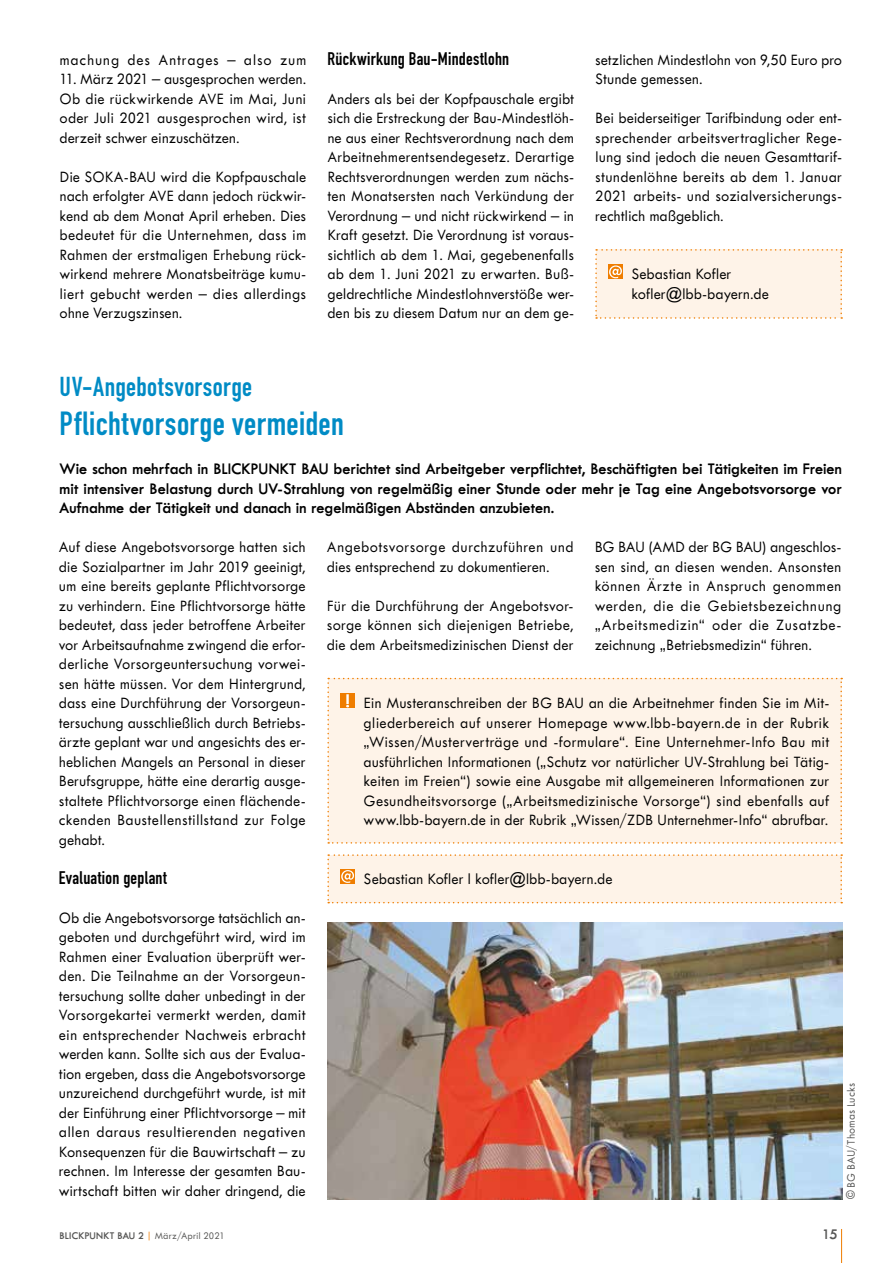
<style>
.page{position:relative;width:893px;height:1263px;background:#fff}
.page>*{position:absolute;margin:0;border:0;box-sizing:border-box;transform-origin:0 0}
.t1{font:33px "DIN Engschrift";letter-spacing:.015em;color:#008bc5}
.t2{font:27px "DIN Engschrift";letter-spacing:.015em;color:#008bc5}
.t3{font:18px "DIN Engschrift";letter-spacing:.015em;color:#000}
.t4{font:500 16.5px/19.5px "Tw Cen MT Std Semi";letter-spacing:.01em;color:#000;text-align:justify}
.t5{font:600 16.5px/19.5px "Tw Cen MT Std";color:#000;text-align:justify}
.t6{font:500 16.5px "Tw Cen MT Std Semi";letter-spacing:.055em;color:#000}
.t7{font:600 15px "Tw Cen MT Std";color:#575756}
.t8{font:500 12px "Tw Cen MT Std Semi";letter-spacing:.01em;color:#575756}
.t9{font:600 10.5px "Tw Cen MT Std";letter-spacing:.015em;color:#575756}
.s1{font-family:"Tw Cen MT Std Semi";font-weight:500;color:#ef7d00}
.s2{font-family:"Tw Cen MT Std Semi";font-weight:500}
</style>
<div class="page">
<div style="left:595px;top:249px;width:247px;height:70px;background:#fef3e8"></div>
<hr style="left:841px;top:1229px;width:1px;height:34px;background:#ef7d00">
<img style="left:327px;top:923px;width:516px;height:276px">
<div style="left:327px;top:678px;width:515px;height:166px;background:#fef3e8"></div>
<div style="left:327px;top:854px;width:515px;height:49px;background:#fef3e8"></div>
<p class="t6" style="left:60px;top:51px;width:248px">machung des Antrages – also zum</p>
<p class="t4" style="left:60px;top:70px;width:248px">11. März 2021 – ausgesprochen werden.<br>Ob die rückwirkende AVE im Mai, Juni oder Juli 2021 ausgesprochen wird, ist derzeit schwer einzuschätzen.</p>
<p class="t4" style="left:60px;top:167px;width:248px">Die SOKA-BAU wird die Kopfpauschale nach erfolgter AVE dann jedoch rückwir&shy;kend ab dem Monat April erheben. Dies bedeutet für die Unternehmen, dass im Rahmen der erstmaligen Erhebung rück&shy;wirkend mehrere Monatsbeiträge kumu&shy;liert gebucht werden – dies allerdings ohne Verzugszinsen.</p>
<p class="t3" style="left:327px;top:48px;width:183px">Rückwirkung Bau-Mindestlohn</p>
<p class="t4" style="left:327px;top:89px;width:248px">Anders als bei der Kopfpauschale ergibt sich die Erstreckung der Bau-Mindestlöh&shy;ne aus einer Rechtsverordnung nach dem Arbeitnehmerentsendegesetz. Derartige Rechtsverordnungen werden zum nächs&shy;ten Monatsersten nach Verkündung der Verordnung – und nicht rückwirkend – in Kraft gesetzt. Die Verordnung ist voraus&shy;sichtlich ab dem 1. Mai, gegebenenfalls ab dem 1. Juni 2021 zu erwarten. Buß&shy;geldrechtliche Mindestlohnverstöße wer&shy;den bis zu diesem Datum nur an dem ge-</p>
<p class="t4" style="left:595px;top:50px;width:248px">setzlichen Mindestlohn von 9,50 Euro pro<br>Stunde gemessen.</p>
<p class="t4" style="left:595px;top:109px;width:248px">Bei beiderseitiger Tarifbindung oder ent&shy;sprechender arbeitsvertraglicher Rege&shy;lung sind jedoch die neuen Gesamttarif&shy;stundenlöhne bereits ab dem 1. Januar 2021 arbeits- und sozialversicherungs&shy;rechtlich maßgeblich.</p>
<p class="t4" style="left:631px;top:265px;width:139px">Sebastian Kofler kofler@lbb-bayern.de</p>
<h2 class="t2" style="left:60px;top:371px;width:194px">UV-Angebotsvorsorge</h2>
<h1 class="t1" style="left:60px;top:404px;width:286px">Pflichtvorsorge vermeiden</h1>
<p class="t5" style="left:60px;top:459px;width:784px">Wie schon mehrfach in BLICKPUNKT BAU berichtet sind Arbeitgeber verpflichtet, Beschäftigten bei Tätigkeiten im Freien mit intensiver Belastung durch UV-Strahlung von regelmäßig einer Stunde oder mehr je Tag eine Angebotsvorsorge vor Aufnahme der Tätigkeit und danach in regelmäßigen Abständen anzubieten.</p>
<p class="t4" style="left:59px;top:538px;width:248px">Auf diese Angebotsvorsorge hatten sich die Sozialpartner im Jahr 2019 geeinigt, um eine bereits geplante Pflichtvorsorge zu verhindern. Eine Pflichtvorsorge hätte bedeutet, dass jeder betroffene Arbeiter vor Arbeitsaufnahme zwingend die erfor&shy;derliche Vorsorgeuntersuchung vorwei&shy;sen hätte müssen. Vor dem Hintergrund, dass eine Durchführung der Vorsorgeun&shy;tersuchung ausschließlich durch Betriebs&shy;ärzte geplant war und angesichts des er&shy;heblichen Mangels an Personal in dieser Berufsgruppe, hätte eine derartig ausge&shy;staltete Pflichtvorsorge einen flächende&shy;ckenden Baustellenstillstand zur Folge gehabt.</p>
<p class="t3" style="left:59px;top:867px;width:110px">Evaluation geplant</p>
<p class="t4" style="left:59px;top:908px;width:248px">Ob die Angebotsvorsorge tatsächlich an&shy;geboten und durchgeführt wird, wird im Rahmen einer Evaluation überprüft wer&shy;den. Die Teilnahme an der Vorsorgeun&shy;tersuchung sollte daher unbedingt in der Vorsorgekartei vermerkt werden, damit ein entsprechender Nachweis erbracht werden kann. Sollte sich aus der Evalua&shy;tion ergeben, dass die Angebotsvorsorge unzureichend durchgeführt wurde, ist mit der Einführung einer Pflichtvorsorge – mit allen daraus resultierenden negativen Konsequenzen für die Bauwirtschaft – zu rechnen. Im Interesse der gesamten Bau&shy;wirtschaft bitten wir daher dringend, die</p>
<p class="t4" style="left:327px;top:538px;width:248px">Angebotsvorsorge durchzuführen und dies entsprechend zu dokumentieren.</p>
<p class="t4" style="left:327px;top:596px;width:248px">Für die Durchführung der Angebotsvor&shy;sorge können sich diejenigen Betriebe, die dem Arbeitsmedizinischen Dienst der</p>
<p class="t4" style="left:595px;top:538px;width:248px">BG BAU (AMD der BG BAU) angeschlos&shy;sen sind, an diesen wenden. Ansonsten können Ärzte in Anspruch genommen werden, die die Gebietsbezeichnung „Arbeitsmedizin“ oder die Zusatzbe&shy;zeichnung „Betriebsmedizin“ führen.</p>
<p class="t4" style="left:364px;top:694px;width:467px">Ein Musteranschreiben der BG BAU an die Arbeitnehmer finden Sie im Mit&shy;gliederbereich auf unserer Homepage www.lbb-bayern.de in der Rubrik „Wissen/Musterverträge und -formulare“. Eine Unternehmer-Info Bau mit ausführlichen Informationen („Schutz vor natürlicher UV-Strahlung bei Tätig&shy;keiten im Freien“) sowie eine Ausgabe mit allgemeineren Informationen zur Gesundheitsvorsorge („Arbeitsmedizinische Vorsorge“) sind ebenfalls auf www.lbb-bayern.de in der Rubrik „Wissen/ZDB Unternehmer-Info“ abrufbar.</p>
<p class="t4" style="left:364px;top:869px;width:250px">Sebastian Kofler l kofler@lbb-bayern.de</p>
<p class="t8" style="left:845px;top:1199px;width:117px;rotate:-90deg">© BG BAU/Thomas Lucks</p>
<p class="t9" style="left:60px;top:1230px;width:167px">BLICKPUNKT BAU 2 <span class="s1">|</span> <span class="s2">März/April 2021</span></p>
<p class="t7" style="left:822px;top:1226px;width:17px">15</p>
</div>
